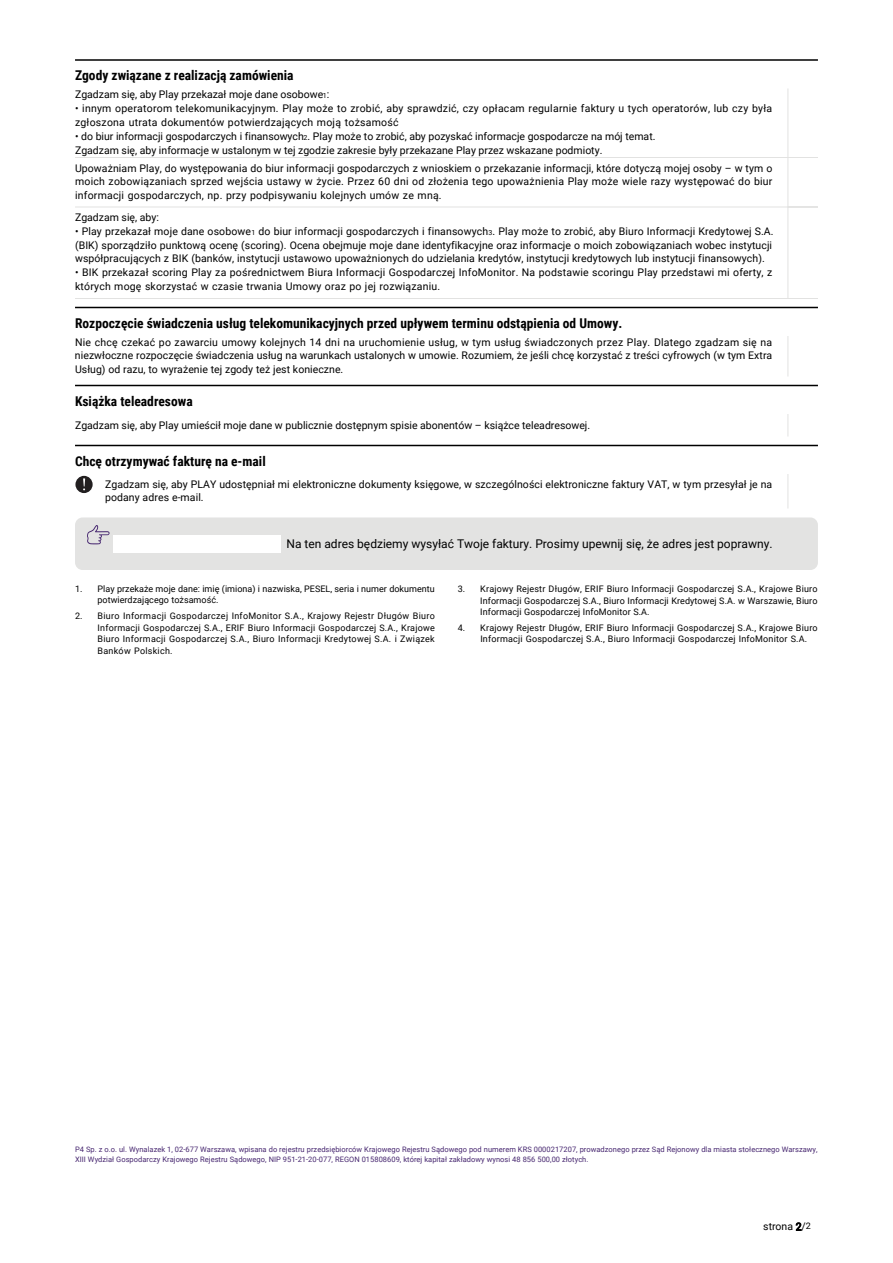
<style>
.page{position:relative;width:893px;height:1263px;background:#fff}
.page>*{position:absolute;margin:0;border:0;box-sizing:border-box;transform-origin:0 0}
.t1{font:700 13.5px "Roboto Condensed";color:#000}
.t2{font:12px "Roboto";color:#000}
.t3{font:10.5px/13.6px "Roboto";letter-spacing:.01em;color:#000}
.t4{font:9px/11.9px "Roboto";letter-spacing:.02em;color:#000}
.t5{font:7.5px/9.4px "Roboto";letter-spacing:.005em;color:#472770}
.s1{font-size:7.05px}
</style>
<div class="page">
<hr style="left:75px;top:59px;width:743px;height:2px;background:#000">
<hr style="left:75px;top:157px;width:713px;height:1px;background:#e2e2e1">
<hr style="left:787px;top:88px;width:1px;height:70px;background:#e2e2e1">
<hr style="left:788px;top:157px;width:30px;height:1px;background:#e2e2e1">
<hr style="left:75px;top:207px;width:713px;height:1px;background:#e2e2e1">
<hr style="left:787px;top:158px;width:1px;height:49px;background:#e2e2e1">
<hr style="left:788px;top:207px;width:30px;height:1px;background:#e2e2e1">
<hr style="left:75px;top:298px;width:713px;height:1px;background:#e2e2e1">
<hr style="left:787px;top:207px;width:1px;height:92px;background:#e2e2e1">
<hr style="left:788px;top:298px;width:30px;height:1px;background:#e2e2e1">
<hr style="left:75px;top:307px;width:743px;height:1px;background:#000">
<hr style="left:787px;top:336px;width:1px;height:40px;background:#e2e2e1">
<hr style="left:75px;top:385px;width:743px;height:1px;background:#000">
<svg style="left:787px;top:414px;width:1px;height:22px"></svg>
<hr style="left:75px;top:445px;width:743px;height:1px;background:#000">
<svg style="left:75px;top:476px;width:18px;height:17px"></svg>
<hr style="left:787px;top:474px;width:1px;height:34px;background:#e2e2e1">
<div style="left:75px;top:518px;width:743px;height:52px;background:#e3e3e2;border-radius:8px"></div>
<svg style="left:87px;top:525px;width:23px;height:19px"></svg>
<svg style="left:795px;top:1223px;width:6px;height:8px"></svg>
<div style="left:113px;top:535px;width:168px;height:17px;background:#fff"></div>
<p class="t1" style="left:75px;top:66px;width:220px">Zgody związane z realizacją zamówienia</p>
<p class="t3" style="left:75px;top:87px;width:256px">Zgadzam się, aby Play przekazał moje dane osobowe<span class="s1">1</span>:</p>
<p class="t3" style="left:75px;top:101px;width:698px">• innym operatorom telekomunikacyjnym. Play może to zrobić, aby sprawdzić, czy opłacam regularnie faktury u tych operatorów, lub czy była zgłoszona utrata dokumentów potwierdzających moją tożsamość</p>
<p class="t3" style="left:75px;top:129px;width:582px">• do biur informacji gospodarczych i finansowych<span class="s1">2</span>. Play może to zrobić, aby pozyskać informacje gospodarcze na mój temat.<br>Zgadzam się, aby informacje w ustalonym w tej zgodzie zakresie były przekazane Play przez wskazane podmioty.</p>
<p class="t3" style="left:75px;top:161px;width:699px;text-align:justify">Upoważniam Play, do występowania do biur informacji gospodarczych z wnioskiem o przekazanie informacji, które dotyczą mojej osoby – w tym o moich zobowiązaniach sprzed wejścia ustawy w życie. Przez 60 dni od złożenia tego upoważnienia Play może wiele razy występować do biur informacji gospodarczych, np. przy podpisywaniu kolejnych umów ze mną.</p>
<p class="t3" style="left:75px;top:210px;width:85px">Zgadzam się, aby:</p>
<p class="t3" style="left:75px;top:224px;width:700px">• Play przekazał moje dane osobowe<span class="s1">1</span> do biur informacji gospodarczych i finansowych<span class="s1">3</span>. Play może to zrobić, aby Biuro Informacji Kredytowej S.A. (BIK) sporządziło punktową ocenę (scoring). Ocena obejmuje moje dane identyfikacyjne oraz informacje o moich zobowiązaniach wobec instytucji współpracujących z BIK (banków, instytucji ustawowo upoważnionych do udzielania kredytów, instytucji kredytowych lub instytucji finansowych).</p>
<p class="t3" style="left:75px;top:265px;width:698px">• BIK przekazał scoring Play za pośrednictwem Biura Informacji Gospodarczej InfoMonitor. Na podstawie scoringu Play przedstawi mi oferty, z których mogę skorzystać w czasie trwania Umowy oraz po jej rozwiązaniu.</p>
<p class="t1" style="left:75px;top:313px;width:548px">Rozpoczęcie świadczenia usług telekomunikacyjnych przed upływem terminu odstąpienia od Umowy.</p>
<p class="t3" style="left:75px;top:335px;width:698px;text-align:justify">Nie chcę czekać po zawarciu umowy kolejnych 14 dni na uruchomienie usług, w tym usług świadczonych przez Play. Dlatego zgadzam się na niezwłoczne rozpoczęcie świadczenia usług na warunkach ustalonych w umowie. Rozumiem, że jeśli chcę korzystać z treści cyfrowych (w tym Extra Usług) od razu, to wyrażenie tej zgody też jest konieczne.</p>
<p class="t1" style="left:75px;top:391px;width:119px">Książka teleadresowa</p>
<p class="t3" style="left:75px;top:418px;width:516px">Zgadzam się, aby Play umieścił moje dane w publicznie dostępnym spisie abonentów – książce teleadresowej.</p>
<p class="t1" style="left:75px;top:451px;width:192px">Chcę otrzymywać fakturę na e-mail</p>
<p class="t3" style="left:105px;top:477px;width:668px;line-height:13.2px">Zgadzam się, aby PLAY udostępniał mi elektroniczne dokumenty księgowe, w szczególności elektroniczne faktury VAT, w tym przesyłał je na podany adres e-mail.</p>
<p class="t2" style="left:286px;top:535px;width:487px">Na ten adres będziemy wysyłać Twoje faktury. Prosimy upewnij się, że adres jest poprawny.</p>
<p class="t4" style="left:98px;top:583px;width:339px;line-height:11.4px;text-indent:-23px">1. Play przekaże moje dane: imię (imiona) i nazwiska, PESEL, seria i numer dokumentu potwierdzającego tożsamość.</p>
<p class="t4" style="left:98px;top:609px;width:339px;text-align:justify;text-indent:-22px">2. Biuro Informacji Gospodarczej InfoMonitor S.A., Krajowy Rejestr Długów Biuro Informacji Gospodarczej S.A., ERIF Biuro Informacji Gospodarczej S.A., Krajowe Biuro Informacji Gospodarczej S.A., Biuro Informacji Kredytowej S.A. i Związek Banków Polskich.</p>
<p class="t4" style="left:480px;top:582px;width:339px;text-align:justify;text-indent:-23px">3. Krajowy Rejestr Długów, ERIF Biuro Informacji Gospodarczej S.A., Krajowe Biuro Informacji Gospodarczej S.A., Biuro Informacji Kredytowej S.A. w Warszawie, Biuro Informacji Gospodarczej InfoMonitor S.A.</p>
<p class="t4" style="left:480px;top:622px;width:339px;line-height:11.4px;text-indent:-23px">4. Krajowy Rejestr Długów, ERIF Biuro Informacji Gospodarczej S.A., Krajowe Biuro<br>Informacji Gospodarczej S.A., Biuro Informacji Gospodarczej InfoMonitor S.A.</p>
<p class="t5" style="left:75px;top:1145px;width:744px">P4 Sp. z o.o. ul. Wynalazek 1, 02-677 Warszawa, wpisana do rejestru przedsiębiorców Krajowego Rejestru Sądowego pod numerem KRS 0000217207, prowadzonego przez Sąd Rejonowy dla miasta stołecznego Warszawy,<br>XIII Wydział Gospodarczy Krajowego Rejestru Sądowego, NIP 951-21-20-077, REGON 015808609, której kapitał zakładowy wynosi 48 856 500,00 złotych.</p>
<p class="t4" style="left:806px;top:1220px;width:7px">2</p>
<p class="t3" style="left:763px;top:1219px;width:44px">strona 2/</p>
</div>
